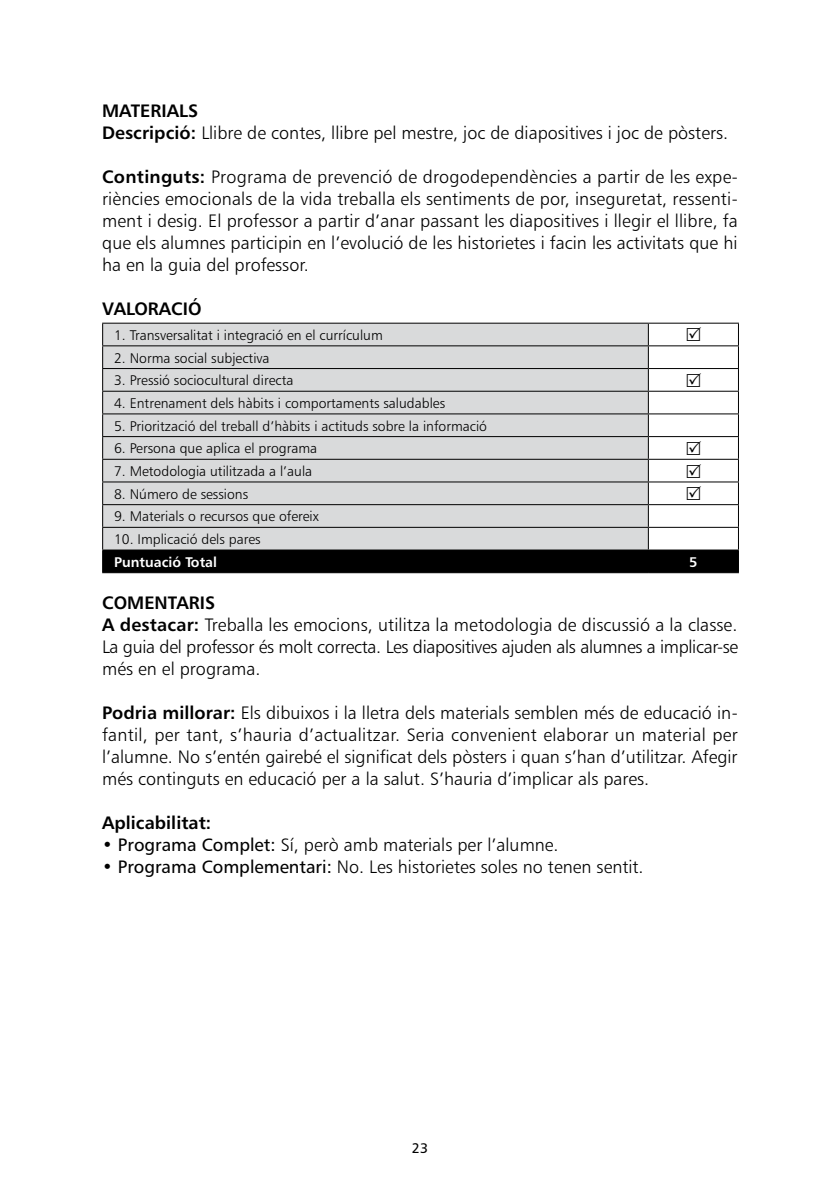
<style>
.page{position:relative;width:840px;height:1191px;background:#fff}
.page>*{position:absolute;margin:0;border:0;box-sizing:border-box;transform-origin:0 0}
.t1{font:18px/22px "Humanist 777 BT Light B";color:#000;text-align:justify}
.t2{font:18px "Humanist 777 BT Bold B";color:#000}
.t3{font:14px "Humanist 777 BT Light B";color:#000}
.t4{font:14px "Humanist 777 BT Bold B";color:#fff}
.t5{font:14px "Humanist 777 BT Roman B";color:#000}
.s1{font-family:"Humanist 777 BT Bold B"}
.s2{font-family:"Humanist 777 BT Roman B"}
</style>
<div class="page">
<hr style="left:102px;top:323px;width:546px;height:1px;background:#000">
<hr style="left:648px;top:323px;width:90px;height:1px;background:#000">
<svg style="left:102px;top:324px;width:636px;height:249px;background:#bfc0c1"></svg>
<p class="t2" style="left:102px;top:99px;width:97px">MATERIALS</p>
<p class="t1" style="left:102px;top:121px;width:627px"><span class="s1">Descripció:</span> Llibre de contes, llibre pel mestre, joc de diapositives i joc de pòsters.</p>
<p class="t1" style="left:102px;top:165px;width:637px"><span class="s1">Continguts:</span> Programa de prevenció de drogodependències a partir de les expe&shy;riències emocionals de la vida treballa els sentiments de por, inseguretat, ressenti&shy;ment i desig. El professor a partir d’anar passant les diapositives i llegir el llibre, fa que els alumnes participin en l’evolució de les historietes i facin les activitats que hi ha en la guia del professor.</p>
<p class="t2" style="left:102px;top:297px;width:101px">VALORACIÓ</p>
<p class="t3" style="left:114px;top:326px;width:270px">1. Transversalitat i integració en el currículum</p>
<p class="t3" style="left:114px;top:349px;width:157px">2. Norma social subjectiva</p>
<p class="t3" style="left:114px;top:372px;width:181px">3. Pressió sociocultural directa</p>
<p class="t3" style="left:114px;top:394px;width:332px">4. Entrenament dels hàbits i comportaments saludables</p>
<p class="t3" style="left:114px;top:417px;width:374px">5. Priorització del treball d’hàbits i actituds sobre la informació</p>
<p class="t3" style="left:114px;top:440px;width:204px">6. Persona que aplica el programa</p>
<p class="t3" style="left:114px;top:462px;width:199px">7. Metodologia utilitzada a l’aula</p>
<p class="t3" style="left:114px;top:485px;width:136px">8. Número de sessions</p>
<p class="t3" style="left:114px;top:508px;width:206px">9. Materials o recursos que ofereix</p>
<p class="t3" style="left:114px;top:530px;width:148px">10. Implicació dels pares</p>
<p class="t4" style="left:114px;top:553px;width:104px">Puntuació Total</p>
<p class="t4" style="left:688px;top:553px;width:10px">5</p>
<p class="t2" style="left:102px;top:591px;width:114px">COMENTARIS</p>
<p class="t1" style="left:102px;top:613px;width:637px"><span class="s1">A destacar:</span> Treballa les emocions, utilitza la metodologia de discussió a la classe.<br>La guia del professor és molt correcta. Les diapositives ajuden als alumnes a implicar-se més en el programa.</p>
<p class="t1" style="left:102px;top:701px;width:636px"><span class="s1">Podria millorar:</span> Els dibuixos i la lletra dels materials semblen més de educació in&shy;fantil, per tant, s’hauria d’actualitzar. Seria convenient elaborar un material per l’alumne. No s’entén gairebé el significat dels pòsters i quan s’han d’utilitzar. Afegir més continguts en educació per a la salut. S’hauria d’implicar als pares.</p>
<p class="t2" style="left:102px;top:811px;width:111px">Aplicabilitat:</p>
<p class="t1" style="left:102px;top:833px;width:458px">• <span class="s2">Programa Complet:</span> Sí, però amb materials per l’alumne.</p>
<p class="t1" style="left:102px;top:855px;width:542px">• <span class="s2">Programa Complementari:</span> No. Les historietes soles no tenen sentit.</p>
<p class="t5" style="left:412px;top:1139px;width:18px">23</p>
</div>
